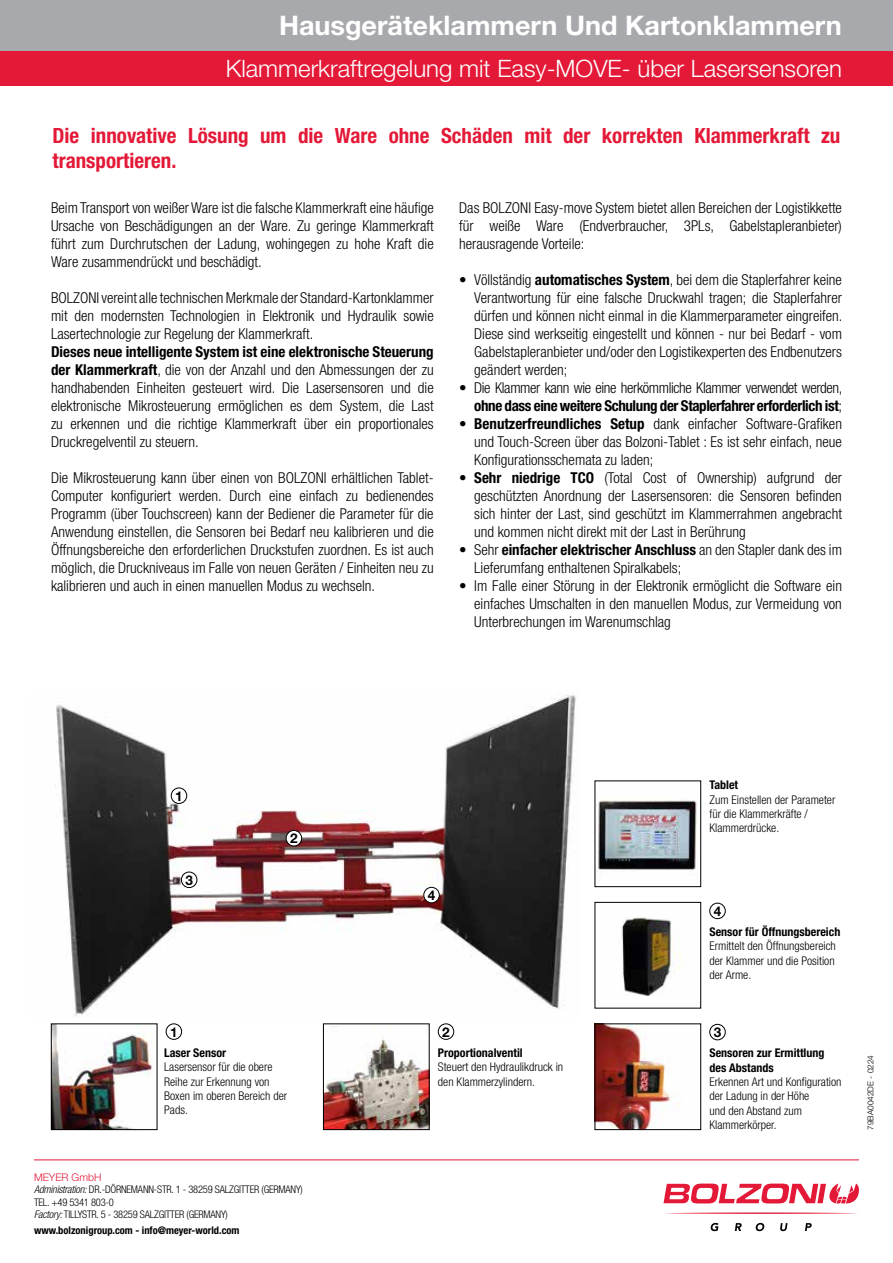
<style>
.page{position:relative;width:893px;height:1263px;background:#fff}
.page>*{position:absolute;margin:0;border:0;box-sizing:border-box;transform-origin:0 0}
.t1{font:700 27px "Helvetica Neue LT Std";color:#fff}
.t2{font:300 24px "Helvetica Neue LT Std";color:#fff}
.t3{font:700 condensed 21px/25.2px "Helvetica Neue LT Std";color:#e31937}
.t4{font:300 condensed 15px/18px "Helvetica Neue LT Std";color:#000;text-align:justify}
.t5{font:300 condensed 15px/18px "Helvetica Neue LT Std";letter-spacing:-.025em;color:#000;text-align:right}
.t6{font:700 13.5px "Helvetica Neue LT Std";color:#000}
.t7{font:300 condensed 12px/14.4px "Helvetica Neue LT Std";color:#000}
.t8{font:700 condensed 12px/14.4px "Helvetica Neue LT Std";color:#000}
.t9{font:300 condensed 10.5px/12.6px "Helvetica Neue LT Std";letter-spacing:-.02em;color:#000}
.t10{font:700 condensed 10.5px "Helvetica Neue LT Std";color:#000}
.t11{font:300 8.25px "Helvetica Neue LT Std";color:#000}
.s1{font-weight:700}
.s2{font-stretch:normal;color:#e31937}
.s3{font-style:italic}
</style>
<div class="page">
<div style="left:0;top:0;width:893px;height:51px;background:#a7a9ac"></div>
<hr style="left:34px;top:1159px;width:825px;height:1px;background:#e31937">
<img style="left:55px;top:695px;width:521px;height:322px">
<img style="left:53px;top:1025px;width:101px;height:103px">
<div style="left:51px;top:1023px;width:106px;height:107px;border:1px solid #000"></div>
<img style="left:598px;top:798px;width:99px;height:74px">
<div style="left:595px;top:781px;width:106px;height:106px;border:1px solid #000"></div>
<img style="left:621px;top:917px;width:61px;height:79px">
<div style="left:595px;top:902px;width:106px;height:106px;border:1px solid #000"></div>
<div style="left:171px;top:788px;width:16px;height:16px;border:1px solid #000;border-radius:50%"></div>
<img style="left:325px;top:1026px;width:102px;height:102px">
<div style="left:323px;top:1023px;width:106px;height:107px;border:1px solid #000"></div>
<img style="left:597px;top:1025px;width:84px;height:103px">
<div style="left:595px;top:1023px;width:106px;height:107px;border:1px solid #000"></div>
<div style="left:166px;top:1023px;width:16px;height:17px;border:1px solid #000;border-radius:50%"></div>
<div style="left:286px;top:830px;width:16px;height:16px;background:#fff;border-radius:50%"></div>
<div style="left:286px;top:830px;width:16px;height:16px;border:1px solid #000;border-radius:50%"></div>
<div style="left:424px;top:887px;width:15px;height:16px;background:#fff;border-radius:50%"></div>
<div style="left:423px;top:887px;width:17px;height:16px;border:1px solid #000;border-radius:50%"></div>
<div style="left:181px;top:872px;width:16px;height:15px;background:#fff;border-radius:50%"></div>
<div style="left:181px;top:872px;width:16px;height:16px;border:1px solid #000;border-radius:50%"></div>
<svg style="left:663px;top:1183px;width:196px;height:21px"></svg>
<svg style="left:665px;top:1212px;width:192px;height:2px"></svg>
<svg style="left:711px;top:1223px;width:7px;height:8px"></svg>
<svg style="left:735px;top:1223px;width:7px;height:8px"></svg>
<svg style="left:756px;top:1223px;width:8px;height:8px"></svg>
<svg style="left:780px;top:1223px;width:7px;height:8px"></svg>
<svg style="left:805px;top:1223px;width:7px;height:8px"></svg>
<div style="left:709px;top:903px;width:16px;height:16px;border:1px solid #000;border-radius:50%"></div>
<div style="left:0;top:51px;width:893px;height:34px;background:#e31937"></div>
<div style="left:438px;top:1023px;width:16px;height:17px;border:1px solid #000;border-radius:50%"></div>
<div style="left:709px;top:1024px;width:16px;height:16px;border:1px solid #000;border-radius:50%"></div>
<h1 class="t1" style="left:279px;top:9px;width:564px">Hausgeräteklammern Und Kartonklammern</h1>
<h2 class="t2" style="left:226px;top:53px;width:618px">Klammerkraftregelung mit Easy-MOVE- über Lasersensoren</h2>
<h3 class="t3" style="left:53px;top:122px;width:789px">Die innovative Lösung um die Ware ohne Schäden mit der korrekten Klammerkraft zu transportieren.</h3>
<p class="t4" style="left:51px;top:198px;width:384px">Beim Transport von weißer Ware ist die falsche Klammerkraft eine häufige Ursache von Beschädigungen an der Ware. Zu geringe Klammerkraft führt zum Durchrutschen der Ladung, wohingegen zu hohe Kraft die Ware zusammendrückt und beschädigt.</p>
<p class="t4" style="left:51px;top:288px;width:384px">BOLZONI vereint alle technischen Merkmale der Standard-Kartonklammer mit den modernsten Technologien in Elektronik und Hydraulik sowie Lasertechnologie zur Regelung der Klammerkraft.</p>
<p class="t4" style="left:51px;top:342px;width:384px"><span class="s1">Dieses neue intelligente System ist eine elektronische Steuerung der Klammerkraft</span>, die von der Anzahl und den Abmessungen der zu handhabenden Einheiten gesteuert wird. Die Lasersensoren und die elektronische Mikrosteuerung ermöglichen es dem System, die Last zu erkennen und die richtige Klammerkraft über ein proportionales Druckregelventil zu steuern.</p>
<p class="t4" style="left:51px;top:468px;width:384px">Die Mikrosteuerung kann über einen von BOLZONI erhältlichen Tablet-Computer konfiguriert werden. Durch eine einfach zu bedienendes Programm (über Touchscreen) kann der Bediener die Parameter für die Anwendung einstellen, die Sensoren bei Bedarf neu kalibrieren und die Öffnungsbereiche den erforderlichen Druckstufen zuordnen. Es ist auch möglich, die Druckniveaus im Falle von neuen Geräten / Einheiten neu zu kalibrieren und auch in einen manuellen Modus zu wechseln.</p>
<p class="t4" style="left:459px;top:198px;width:384px">Das BOLZONI Easy-move System bietet allen Bereichen der Logistikkette für weiße Ware (Endverbraucher, 3PLs, Gabelstapleranbieter) herausragende Vorteile:</p>
<p class="t4" style="left:474px;top:270px;width:370px;text-indent:-15px">• Völlständig <span class="s1">automatisches System</span>, bei dem die Staplerfahrer keine Verantwortung für eine falsche Druckwahl tragen; die Staplerfahrer dürfen und können nicht einmal in die Klammerparameter eingreifen.<br>Diese sind werkseitig eingestellt und können - nur bei Bedarf - vom Gabelstapleranbieter und/oder den Logistikexperten des Endbenutzers geändert werden;</p>
<p class="t5" style="left:459px;top:378px;width:385px">• Die Klammer kann wie eine herkömmliche Klammer verwendet werden, <span class="s1">ohne dass eine weitere Schulung der Staplerfahrer erforderlich ist</span>;</p>
<p class="t4" style="left:474px;top:414px;width:369px;text-indent:-15px"><span class="s1">• Benutzerfreundliches Setup</span> dank einfacher Software-Grafiken und Touch-Screen über das Bolzoni-Tablet : Es ist sehr einfach, neue Konfigurationsschemata zu laden;</p>
<p class="t4" style="left:474px;top:468px;width:369px;text-indent:-15px"><span class="s1">• Sehr niedrige TCO</span> (Total Cost of Ownership) aufgrund der geschützten Anordnung der Lasersensoren: die Sensoren befinden sich hinter der Last, sind geschützt im Klammerrahmen angebracht und kommen nicht direkt mit der Last in Berührung</p>
<p class="t4" style="left:474px;top:540px;width:369px;text-indent:-15px">• Sehr <span class="s1">einfacher elektrischer Anschluss</span> an den Stapler dank des im<br>Lieferumfang enthaltenen Spiralkabels;</p>
<p class="t4" style="left:474px;top:576px;width:369px;text-indent:-15px">• Im Falle einer Störung in der Elektronik ermöglicht die Software ein einfaches Umschalten in den manuellen Modus, zur Vermeidung von Unterbrechungen im Warenumschlag</p>
<p class="t6" style="left:175px;top:787px;width:9px">1</p>
<p class="t6" style="left:185px;top:872px;width:9px">3</p>
<p class="t6" style="left:170px;top:1023px;width:9px">1</p>
<p class="t6" style="left:290px;top:830px;width:9px">2</p>
<p class="t8" style="left:164px;top:1045px;width:63px">Laser Sensor</p>
<p class="t7" style="left:164px;top:1059px;width:125px">Lasersensor für die obere<br>Reihe zur Erkennung von<br>Boxen im oberen Bereich der<br>Pads.</p>
<p class="t9" style="left:34px;top:1170px;width:270px"><span class="s2">MEYER GmbH<br></span><span class="s3">Administration:</span> DR.-DÖRNEMANN-STR. 1 - 38259 SALZGITTER (GERMANY)<br>TEL. +49 5341 803-0<br><span class="s3">Factory:</span> TILLYSTR. 5 - 38259 SALZGITTER (GERMANY)</p>
<p class="t10" style="left:34px;top:1224px;width:207px">www.bolzonigroup.com - info@meyer-world.com</p>
<p class="t6" style="left:428px;top:887px;width:9px">4</p>
<p class="t8" style="left:709px;top:777px;width:30px">Tablet</p>
<p class="t7" style="left:709px;top:792px;width:127px">Zum Einstellen der Parameter für die Klammerkräfte /<br>Klammerdrücke.</p>
<p class="t6" style="left:714px;top:903px;width:9px">4</p>
<p class="t8" style="left:709px;top:924px;width:132px">Sensor für Öffnungsbereich</p>
<p class="t7" style="left:709px;top:939px;width:128px;text-align:justify">Ermittelt den Öffnungsbereich der Klammer und die Position der Arme.</p>
<p class="t6" style="left:442px;top:1023px;width:9px">2</p>
<p class="t6" style="left:714px;top:1024px;width:9px">3</p>
<p class="t8" style="left:438px;top:1045px;width:86px">Proportionalventil</p>
<p class="t7" style="left:438px;top:1059px;width:127px">Steuert den Hydraulikdruck in den Klammerzylindern.</p>
<p class="t8" style="left:709px;top:1045px;width:117px">Sensoren zur Ermittlung des Abstands</p>
<p class="t7" style="left:709px;top:1074px;width:134px">Erkennen Art und Konfiguration der Ladung in der Höhe<br>und den Abstand zum<br>Klammerkörper.</p>
<p class="t11" style="left:865px;top:1130px;width:76px;rotate:-90deg">79BA0042DE - 0224</p>
</div>
